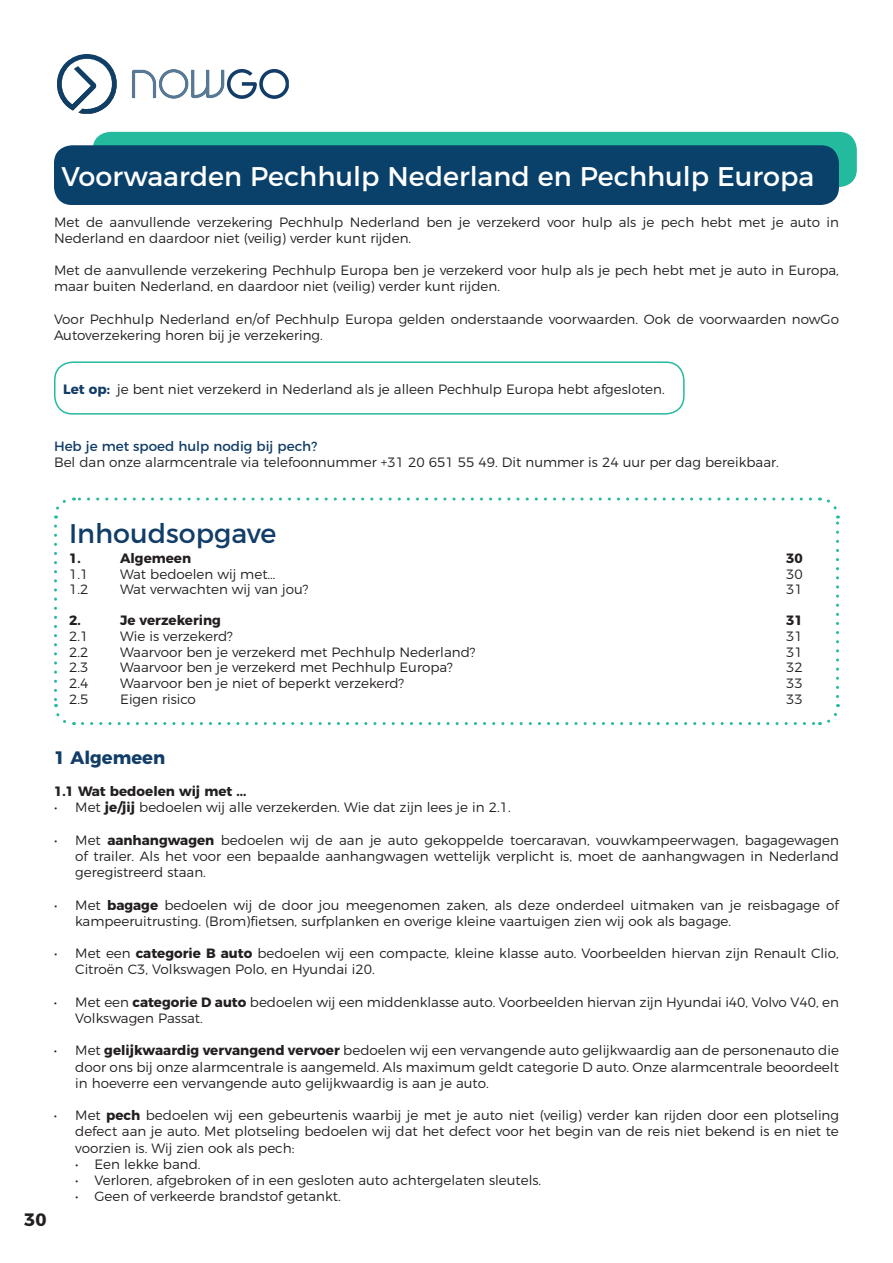
<style>
.page{position:relative;width:893px;height:1263px;background:#fff}
.page>*{position:absolute;margin:0;border:0;box-sizing:border-box;transform-origin:0 0}
.t1{font:27px "Montserrat";color:#fff}
.t2{font:27px "Montserrat";color:#113d68}
.t3{font:700 18px "Montserrat";color:#113d68}
.t4{font:700 18px "Montserrat";color:#231f20}
.t5{font:300 13.5px/16.2px "Montserrat";color:#231f20}
.t6{font:700 13.5px "Montserrat";color:#231f20}
.t7{font:13.5px "Montserrat";color:#113d68}
.s1{font-weight:700;color:#113d68}
.s2{font-weight:700}
</style>
<div class="page">
<svg style="left:132px;top:69px;width:157px;height:30px"></svg>
<img style="left:57px;top:54px;width:60px;height:60px">
<div style="left:93px;top:132px;width:764px;height:55px;background:#24ba9e;border-radius:18px"></div>
<div style="left:54px;top:145px;width:785px;height:60px;background:#09416b;border-radius:18px"></div>
<svg style="left:54px;top:500px;width:12px;height:18px"></svg>
<svg style="left:54px;top:526px;width:21px;height:199px"></svg>
<svg style="left:82px;top:704px;width:758px;height:21px"></svg>
<svg style="left:819px;top:497px;width:20px;height:199px"></svg>
<svg style="left:74px;top:497px;width:736px;height:3px"></svg>
<div style="left:54px;top:361px;width:631px;height:54px;border:2px solid #24ba9e;border-radius:18px"></div>
<h1 class="t1" style="left:61px;top:154px;width:754px">Voorwaarden Pechhulp Nederland en Pechhulp Europa</h1>
<p class="t5" style="left:54px;top:212px;width:786px">Met de aanvullende verzekering Pechhulp Nederland ben je verzekerd voor hulp als je pech hebt met je auto in<br>Nederland en daardoor niet (veilig) verder kunt rijden.</p>
<p class="t5" style="left:54px;top:261px;width:786px">Met de aanvullende verzekering Pechhulp Europa ben je verzekerd voor hulp als je pech hebt met je auto in Europa, maar buiten Nederland, en daardoor niet (veilig) verder kunt rijden.</p>
<p class="t5" style="left:54px;top:310px;width:786px">Voor Pechhulp Nederland en/of Pechhulp Europa gelden onderstaande voorwaarden. Ook de voorwaarden nowGo<br>Autoverzekering horen bij je verzekering.</p>
<p class="t5" style="left:63px;top:380px;width:603px"><span class="s1">Let op:</span> je bent niet verzekerd in Nederland als je alleen Pechhulp Europa hebt afgesloten.</p>
<p class="t7" style="left:54px;top:435px;width:265px">Heb je met spoed hulp nodig bij pech?</p>
<p class="t5" style="left:54px;top:453px;width:726px">Bel dan onze alarmcentrale via telefoonnummer +31 20 651 55 49. Dit nummer is 24 uur per dag bereikbaar.</p>
<h1 class="t2" style="left:69px;top:512px;width:209px">Inhoudsopgave</h1>
<p class="t6" style="left:69px;top:547px;width:13px">1.</p>
<p class="t6" style="left:120px;top:547px;width:73px">Algemeen</p>
<p class="t6" style="left:786px;top:547px;width:18px">30</p>
<p class="t5" style="left:69px;top:565px;width:21px">1.1</p>
<p class="t5" style="left:120px;top:565px;width:157px">Wat bedoelen wij met...</p>
<p class="t5" style="left:786px;top:565px;width:18px">30</p>
<p class="t5" style="left:69px;top:580px;width:21px">1.2</p>
<p class="t5" style="left:120px;top:580px;width:190px">Wat verwachten wij van jou?</p>
<p class="t5" style="left:786px;top:580px;width:18px">31</p>
<p class="t6" style="left:69px;top:609px;width:13px">2.</p>
<p class="t6" style="left:120px;top:609px;width:102px">Je verzekering</p>
<p class="t6" style="left:786px;top:609px;width:18px">31</p>
<p class="t5" style="left:69px;top:627px;width:21px">2.1</p>
<p class="t5" style="left:120px;top:627px;width:114px">Wie is verzekerd?</p>
<p class="t5" style="left:786px;top:627px;width:18px">31</p>
<p class="t5" style="left:69px;top:643px;width:21px">2.2</p>
<p class="t5" style="left:120px;top:643px;width:357px">Waarvoor ben je verzekerd met Pechhulp Nederland?</p>
<p class="t5" style="left:786px;top:643px;width:18px">31</p>
<p class="t5" style="left:69px;top:658px;width:21px">2.3</p>
<p class="t5" style="left:120px;top:658px;width:334px">Waarvoor ben je verzekerd met Pechhulp Europa?</p>
<p class="t5" style="left:786px;top:658px;width:18px">32</p>
<p class="t5" style="left:69px;top:674px;width:21px">2.4</p>
<p class="t5" style="left:120px;top:674px;width:286px">Waarvoor ben je niet of beperkt verzekerd?</p>
<p class="t5" style="left:786px;top:674px;width:18px">33</p>
<p class="t5" style="left:69px;top:689px;width:21px">2.5</p>
<p class="t5" style="left:120px;top:689px;width:77px">Eigen risico</p>
<p class="t5" style="left:786px;top:689px;width:18px">33</p>
<h2 class="t4" style="left:24px;top:1205px;width:24px">30</h2>
<h2 class="t3" style="left:54px;top:742px;width:113px">1 Algemeen</h2>
<p class="t6" style="left:54px;top:780px;width:194px">1.1 Wat bedoelen wij met ...</p>
<p class="t5" style="left:54px;top:798px;width:458px">• Met <span class="s2">je/jij</span> bedoelen wij alle verzekerden. Wie dat zijn lees je in 2.1.</p>
<p class="t5" style="left:75px;top:831px;width:765px;text-align:justify;text-indent:-21px">• Met <span class="s2">aanhangwagen</span> bedoelen wij de aan je auto gekoppelde toercaravan, vouwkampeerwagen, bagagewagen of trailer. Als het voor een bepaalde aanhangwagen wettelijk verplicht is, moet de aanhangwagen in Nederland geregistreerd staan.</p>
<p class="t5" style="left:75px;top:895px;width:765px;text-indent:-21px">• Met <span class="s2">bagage</span> bedoelen wij de door jou meegenomen zaken, als deze onderdeel uitmaken van je reisbagage of kampeeruitrusting. (Brom)fietsen, surfplanken en overige kleine vaartuigen zien wij ook als bagage.</p>
<p class="t5" style="left:75px;top:944px;width:765px;text-indent:-21px">• Met een <span class="s2">categorie B auto</span> bedoelen wij een compacte, kleine klasse auto. Voorbeelden hiervan zijn Renault Clio,<br>Citroën C3, Volkswagen Polo, en Hyundai i20.</p>
<p class="t5" style="left:75px;top:993px;width:765px;text-indent:-21px">• Met een <span class="s2">categorie D auto</span> bedoelen wij een middenklasse auto. Voorbeelden hiervan zijn Hyundai i40, Volvo V40, en<br>Volkswagen Passat.</p>
<p class="t5" style="left:75px;top:1041px;width:765px;text-align:justify;text-indent:-21px">• Met <span class="s2">gelijkwaardig vervangend vervoer</span> bedoelen wij een vervangende auto gelijkwaardig aan de personenauto die door ons bij onze alarmcentrale is aangemeld. Als maximum geldt categorie D auto. Onze alarmcentrale beoordeelt in hoeverre een vervangende auto gelijkwaardig is aan je auto.</p>
<p class="t5" style="left:75px;top:1106px;width:765px;text-align:justify;text-indent:-21px">• Met <span class="s2">pech</span> bedoelen wij een gebeurtenis waarbij je met je auto niet (veilig) verder kan rijden door een plotseling defect aan je auto. Met plotseling bedoelen wij dat het defect voor het begin van de reis niet bekend is en niet te voorzien is. Wij zien ook als pech:</p>
<p class="t5" style="left:75px;top:1155px;width:127px">• Een lekke band.</p>
<p class="t5" style="left:75px;top:1171px;width:467px">• Verloren, afgebroken of in een gesloten auto achtergelaten sleutels.</p>
<p class="t5" style="left:75px;top:1187px;width:267px">• Geen of verkeerde brandstof getankt.</p>
</div>
